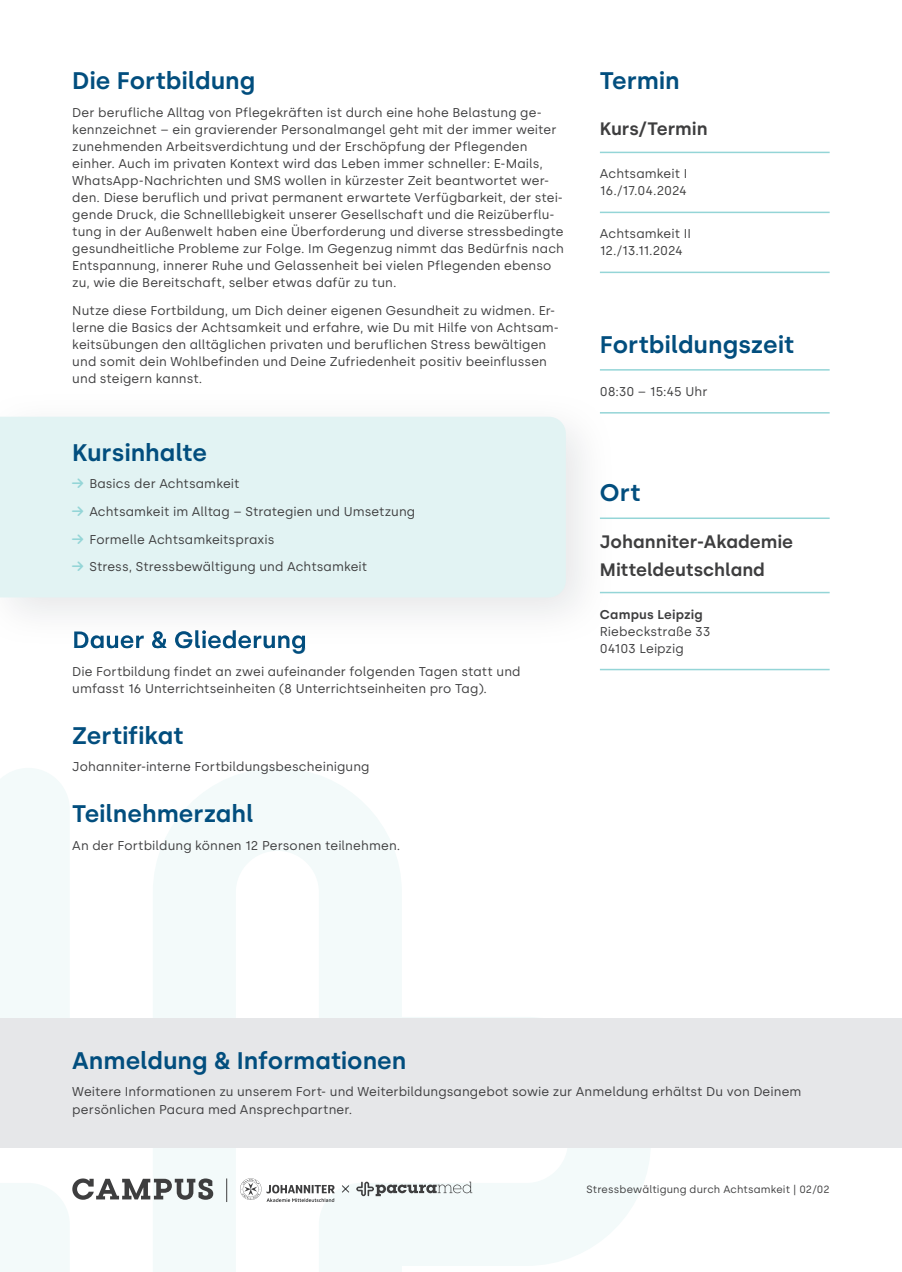
<style>
.page{position:relative;width:902px;height:1272px;background:#fff}
.page>*{position:absolute;margin:0;border:0;box-sizing:border-box;transform-origin:0 0}
.t1{font:600 24px "Silka";color:#024e7e}
.t2{font:600 18px/27.6px "Silka";color:#3e3e3f}
.t3{font:12.75px/17px "Silka";letter-spacing:.01em;color:#3e3e3f}
.t4{font:600 12.75px "Silka";letter-spacing:.015em;color:#3e3e3f}
.t5{font:10.5px "Silka";letter-spacing:.015em;color:#3e3e3f}
</style>
<div class="page">
<svg style="left:0;top:768px;width:651px;height:503px"></svg>
<svg style="left:72px;top:1178px;width:141px;height:21px"></svg>
<svg style="left:226px;top:1178px;width:124px;height:23px"></svg>
<svg style="left:356px;top:1181px;width:116px;height:15px"></svg>
<img style="left:74px;top:630px;width:231px;height:17px">
<div style="left:0;top:416px;width:566px;height:181px;background:#e2f3f3"></div>
<div style="left:0;top:1017px;width:901px;height:130px;background:#e6e7e9"></div>
<hr style="left:600px;top:152px;width:229px;height:1px;background:#94d5d7">
<hr style="left:600px;top:212px;width:229px;height:1px;background:#94d5d7">
<hr style="left:600px;top:271px;width:229px;height:2px;background:#94d5d7">
<hr style="left:600px;top:369px;width:229px;height:1px;background:#94d5d7">
<hr style="left:600px;top:412px;width:229px;height:1px;background:#94d5d7">
<hr style="left:600px;top:517px;width:229px;height:2px;background:#94d5d7">
<hr style="left:600px;top:592px;width:229px;height:1px;background:#94d5d7">
<hr style="left:600px;top:668px;width:229px;height:2px;background:#94d5d7">
<svg style="left:72px;top:478px;width:12px;height:10px"></svg>
<svg style="left:72px;top:506px;width:12px;height:10px"></svg>
<svg style="left:72px;top:534px;width:12px;height:9px"></svg>
<svg style="left:72px;top:561px;width:12px;height:10px"></svg>
<h1 class="t1" style="left:72px;top:66px;width:184px">Die Fortbildung</h1>
<p class="t3" style="left:72px;top:104px;width:493px">Der berufliche Alltag von Pflegekräften ist durch eine hohe Belastung ge&shy;kennzeichnet – ein gravierender Personalmangel geht mit der immer weiter zunehmenden Arbeitsverdichtung und der Erschöpfung der Pflegenden einher. Auch im privaten Kontext wird das Leben immer schneller: E-Mails, WhatsApp-Nachrichten und SMS wollen in kürzester Zeit beantwortet wer&shy;den. Diese beruflich und privat permanent erwartete Verfügbarkeit, der stei&shy;gende Druck, die Schnelllebigkeit unserer Gesellschaft und die Reizüberflu&shy;tung in der Außenwelt haben eine Überforderung und diverse stressbedingte gesundheitliche Probleme zur Folge. Im Gegenzug nimmt das Bedürfnis nach Entspannung, innerer Ruhe und Gelassenheit bei vielen Pflegenden ebenso zu, wie die Bereitschaft, selber etwas dafür zu tun.</p>
<p class="t3" style="left:72px;top:302px;width:488px">Nutze diese Fortbildung, um Dich deiner eigenen Gesundheit zu widmen. Er&shy;lerne die Basics der Achtsamkeit und erfahre, wie Du mit Hilfe von Achtsam&shy;keitsübungen den alltäglichen privaten und beruflichen Stress bewältigen und somit dein Wohlbefinden und Deine Zufriedenheit positiv beeinflussen und steigern kannst.</p>
<h1 class="t1" style="left:72px;top:438px;width:136px">Kursinhalte</h1>
<p class="t3" style="left:89px;top:470px;width:327px;line-height:27.6px">Basics der Achtsamkeit<br>Achtsamkeit im Alltag – Strategien und Umsetzung Formelle Achtsamkeitspraxis<br>Stress, Stressbewältigung und Achtsamkeit</p>
<p class="t3" style="left:72px;top:663px;width:449px">Die Fortbildung findet an zwei aufeinander folgenden Tagen statt und umfasst 16 Unterrichtseinheiten (8 Unterrichtseinheiten pro Tag).</p>
<h1 class="t1" style="left:72px;top:721px;width:113px">Zertifikat</h1>
<p class="t3" style="left:72px;top:758px;width:299px">Johanniter-interne Fortbildungsbescheinigung</p>
<h1 class="t1" style="left:72px;top:799px;width:183px">Teilnehmerzahl</h1>
<p class="t3" style="left:72px;top:837px;width:329px">An der Fortbildung können 12 Personen teilnehmen.</p>
<h1 class="t1" style="left:600px;top:66px;width:81px">Termin</h1>
<h2 class="t2" style="left:600px;top:115px;width:109px">Kurs/Termin</h2>
<p class="t3" style="left:600px;top:165px;width:89px">Achtsamkeit I<br>16./17.04.2024</p>
<p class="t3" style="left:600px;top:225px;width:92px">Achtsamkeit II<br>12./13.11.2024</p>
<h1 class="t1" style="left:600px;top:330px;width:196px">Fortbildungszeit</h1>
<p class="t3" style="left:600px;top:383px;width:109px">08:30 – 15:45 Uhr</p>
<h1 class="t1" style="left:600px;top:478px;width:42px">Ort</h1>
<h2 class="t2" style="left:600px;top:527px;width:195px">Johanniter-Akademie<br>Mitteldeutschland</h2>
<p class="t4" style="left:600px;top:606px;width:104px">Campus Leipzig</p>
<p class="t3" style="left:600px;top:622px;width:112px">Riebeckstraße 33<br>04103 Leipzig</p>
<h1 class="t1" style="left:72px;top:1046px;width:335px">Anmeldung &amp; Informationen</h1>
<p class="t3" style="left:72px;top:1083px;width:730px">Weitere Informationen zu unserem Fort- und Weiterbildungsangebot sowie zur Anmeldung erhältst Du von Deinem persönlichen Pacura med Ansprechpartner.</p>
<p class="t5" style="left:586px;top:1183px;width:245px">Stressbewältigung durch Achtsamkeit | 02/02</p>
</div>
